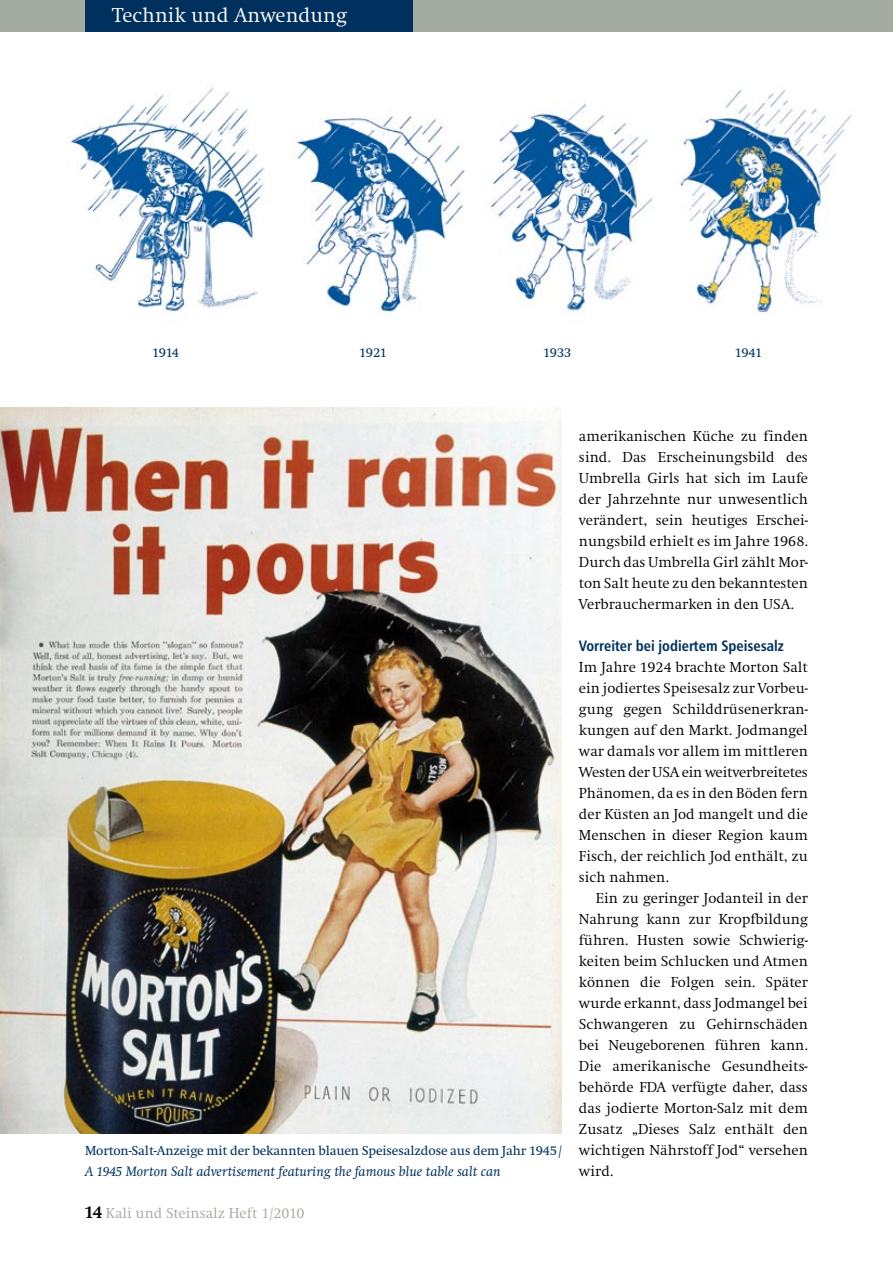
<style>
.page{position:relative;width:893px;height:1263px;background:#fff}
.page>*{position:absolute;margin:0;border:0;box-sizing:border-box;transform-origin:0 0}
.t1{font:300 21px "Swift EF";color:#fff}
.t2{font:300 15px/21px "Swift EF";color:#000;text-align:justify}
.t3{font:15px "Humanist 777 BT Bold Condensed B";color:#00305d}
.t4{font:300 15px "Swift EF";color:#a4aba0}
.t5{font:italic 14.1px "Swift EF";color:#00305d}
.t6{font:13.5px "Swift EF";letter-spacing:-.01em;color:#00305d}
.s1{font-weight:700;font-size:18px;color:#000}
</style>
<div class="page">
<div style="left:0;top:0;width:893px;height:32px;background:#a4aba0"></div>
<div style="left:85px;top:0;width:327px;height:32px;background:#00305d"></div>
<img style="left:0;top:408px;width:562px;height:726px">
<img style="left:69px;top:87px;width:783px;height:229px">
<h1 class="t1" style="left:112px;top:3px;width:237px">Technik und Anwendung</h1>
<p class="t6" style="left:152px;top:345px;width:29px">1914</p>
<p class="t6" style="left:359px;top:345px;width:29px">1921</p>
<p class="t6" style="left:543px;top:345px;width:30px">1933</p>
<p class="t6" style="left:735px;top:345px;width:29px">1941</p>
<p class="t6" style="left:85px;top:1143px;width:478px">Morton-Salt-Anzeige mit der bekannten blauen Speisesalzdose aus dem Jahr 1945/</p>
<p class="t5" style="left:85px;top:1164px;width:417px">A 1945 Morton Salt advertisement featuring the famous blue table salt can</p>
<p class="t4" style="left:84px;top:1205px;width:222px"><span class="s1">14</span> Kali und Steinsalz Heft 1/2010</p>
<p class="t2" style="left:579px;top:426px;width:230px">amerikanischen Küche zu finden sind. Das Erscheinungsbild des Umbrella Girls hat sich im Laufe der Jahrzehnte nur unwesentlich verändert, sein heutiges Erschei&shy;nungsbild erhielt es im Jahre 1968.<br>Durch das Umbrella Girl zählt Mor&shy;ton Salt heute zu den bekanntesten Verbrauchermarken in den USA.</p>
<p class="t3" style="left:579px;top:636px;width:206px">Vorreiter bei jodiertem Speisesalz</p>
<p class="t2" style="left:579px;top:657px;width:230px">Im Jahre 1924 brachte Morton Salt ein jodiertes Speisesalz zur Vorbeu&shy;gung gegen Schilddrüsenerkran&shy;kungen auf den Markt. Jodmangel war damals vor allem im mittleren Westen der USA ein weitverbreitetes Phänomen, da es in den Böden fern der Küsten an Jod mangelt und die Menschen in dieser Region kaum Fisch, der reichlich Jod enthält, zu sich nahmen.</p>
<p class="t2" style="left:579px;top:888px;width:230px;text-indent:17px">Ein zu geringer Jodanteil in der Nahrung kann zur Kropfbildung führen. Husten sowie Schwierig&shy;keiten beim Schlucken und Atmen können die Folgen sein. Später wurde erkannt, dass Jodmangel bei Schwangeren zu Gehirnschäden bei Neugeborenen führen kann.<br>Die amerikanische Gesundheits&shy;behörde FDA verfügte daher, dass das jodierte Morton-Salz mit dem Zusatz „Dieses Salz enthält den wichtigen Nährstoff Jod“ versehen wird.</p>
</div>
